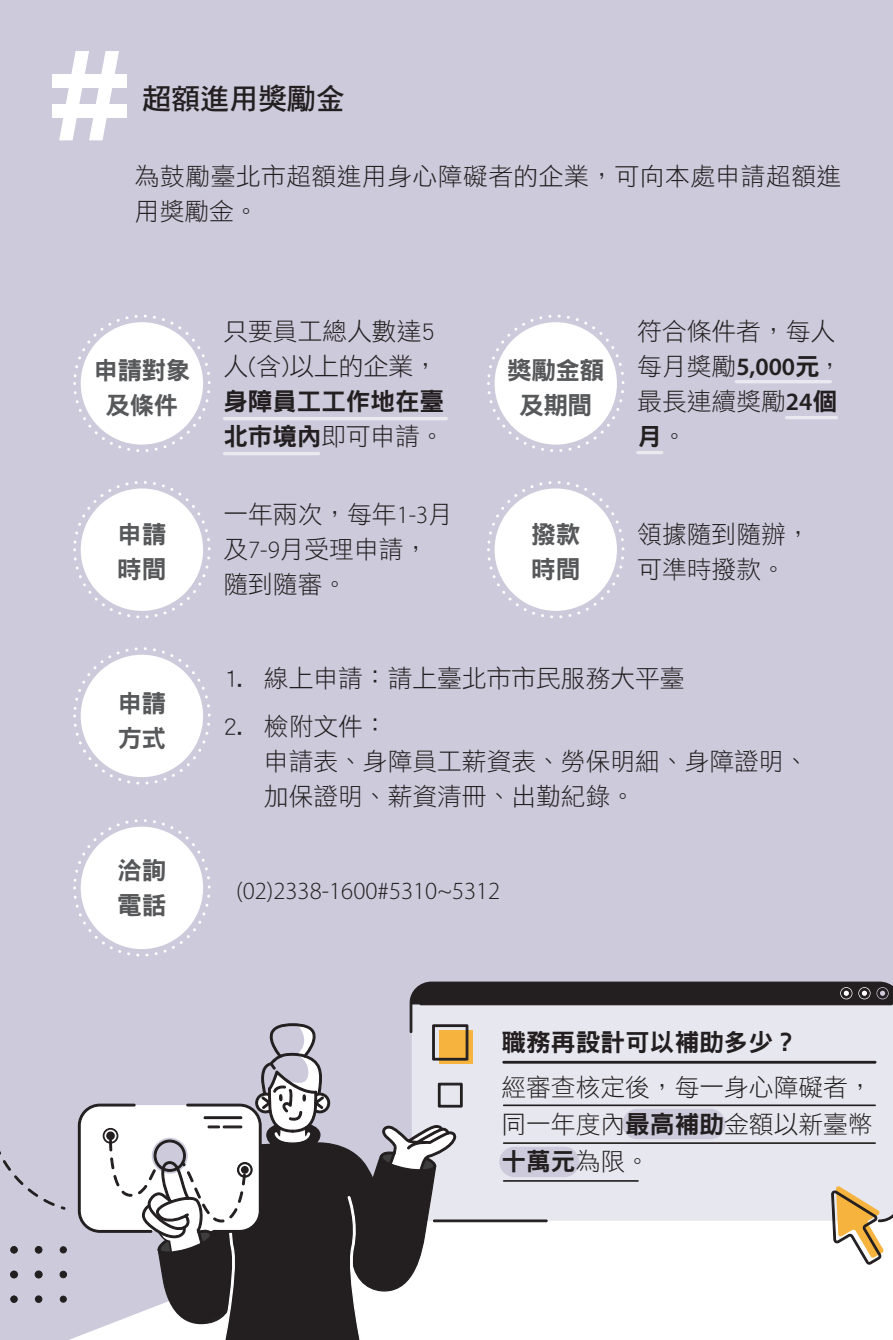
<style>
.page{position:relative;width:893px;height:1340px;background:#fff}
.page>*{position:absolute;margin:0;border:0;box-sizing:border-box;transform-origin:0 0}
.t1{font:29.25px "DF Hei Std W7";letter-spacing:-.01em;color:#231f20}
.t2{font:24.75px/34.9px "DF Hei Std W3";color:#231f20}
.t3{font:24.75px/34.9px "DF Hei Std W3";letter-spacing:.02em;color:#231f20}
.t4{font:24.75px/34.9px "DF Hei Std W9";letter-spacing:-.025em;color:#57585a}
.t5{font:24.75px "DF Hei Std W9";color:#231f20}
.t6{font:300 24.75px "Myriad Pro";color:#231f20}
.s1{font-family:"DF Hei Std W9"}
.s2{font-family:"Myriad Pro";font-weight:600;font-size:24.97px}
.s3{font-family:"DF Hei Std W3"}
.s4{font-family:"Myriad Pro";font-weight:300;font-size:24.97px}
</style>
<div class="page">
<div style="left:0;top:0;width:893px;height:1339px;background:#cccadb"></div>
<div style="left:52px;top:74px;width:74px;height:13px;background:#fff"></div>
<div style="left:52px;top:104px;width:74px;height:13px;background:#fff"></div>
<svg style="left:59px;top:51px;width:60px;height:89px"></svg>
<div style="left:81px;top:322px;width:122px;height:122px;background:#fff;border-radius:50%"></div>
<div style="left:73px;top:314px;width:138px;height:138px;border:3px dashed #fff;border-radius:50%"></div>
<div style="left:495px;top:322px;width:122px;height:122px;background:#fff;border-radius:50%"></div>
<div style="left:487px;top:314px;width:137px;height:138px;border:3px dashed #fff;border-radius:50%"></div>
<div style="left:81px;top:488px;width:122px;height:123px;background:#fff;border-radius:50%"></div>
<div style="left:73px;top:481px;width:138px;height:137px;border:3px dashed #fff;border-radius:50%"></div>
<div style="left:495px;top:488px;width:122px;height:123px;background:#fff;border-radius:50%"></div>
<div style="left:487px;top:481px;width:137px;height:137px;border:3px dashed #fff;border-radius:50%"></div>
<div style="left:81px;top:654px;width:122px;height:123px;background:#fff;border-radius:50%"></div>
<div style="left:73px;top:647px;width:138px;height:137px;border:3px dashed #fff;border-radius:50%"></div>
<div style="left:81px;top:826px;width:122px;height:123px;background:#fff;border-radius:50%"></div>
<div style="left:73px;top:819px;width:138px;height:137px;border:3px dashed #fff;border-radius:50%"></div>
<div style="left:35px;top:1246px;width:7px;height:7px;background:#231f20;border-radius:50%"></div>
<div style="left:35px;top:1245px;width:7px;height:8px;border:1px solid #231f20;border-radius:50%"></div>
<svg style="left:60px;top:1246px;width:6px;height:6px"></svg>
<div style="left:60px;top:1246px;width:7px;height:7px;border:1px solid #231f20;border-radius:50%"></div>
<div style="left:35px;top:1270px;width:7px;height:7px;background:#231f20;border-radius:50%"></div>
<div style="left:35px;top:1270px;width:8px;height:8px;border:1px solid #231f20;border-radius:50%"></div>
<div style="left:60px;top:1271px;width:7px;height:6px;background:#231f20;border-radius:50%"></div>
<div style="left:60px;top:1270px;width:7px;height:8px;border:1px solid #231f20;border-radius:50%"></div>
<div style="left:10px;top:1295px;width:8px;height:7px;border:1px solid #231f20;border-radius:50%"></div>
<div style="left:35px;top:1295px;width:7px;height:7px;background:#231f20;border-radius:50%"></div>
<div style="left:35px;top:1295px;width:7px;height:7px;border:1px solid #231f20;border-radius:50%"></div>
<svg style="left:60px;top:1296px;width:6px;height:6px"></svg>
<div style="left:60px;top:1295px;width:7px;height:7px;border:1px solid #231f20;border-radius:50%"></div>
<svg style="left:11px;top:1246px;width:6px;height:5px"></svg>
<div style="left:10px;top:1246px;width:8px;height:7px;border:1px solid #231f20;border-radius:50%"></div>
<svg style="left:12px;top:1272px;width:4px;height:4px"></svg>
<div style="left:10px;top:1270px;width:8px;height:8px;border:1px solid #231f20;border-radius:50%"></div>
<svg style="left:11px;top:1296px;width:6px;height:6px"></svg>
<div style="left:11px;top:1295px;width:7px;height:7px;border:1px solid #231f20;border-radius:50%"></div>
<div style="left:0;top:1087px;width:66px;height:123px;background:#cccadb"></div>
<svg style="left:77px;top:981px;width:816px;height:358px"></svg>
<hr style="left:224px;top:417px;width:222px;height:3px;background:#fff">
<hr style="left:224px;top:452px;width:95px;height:3px;background:#fff">
<hr style="left:736px;top:380px;width:94px;height:3px;background:#fff">
<hr style="left:786px;top:416px;width:50px;height:3px;background:#fff">
<hr style="left:638px;top:451px;width:24px;height:3px;background:#fff">
<p class="t1" style="left:142px;top:82px;width:204px">超額進用獎勵金</p>
<p class="t3" style="left:135px;top:158px;width:708px">為鼓勵臺北市超額進用身心障礙者的企業，可向本處申請超額進用獎勵金。</p>
<p class="t4" style="left:93px;top:352px;width:99px;text-align:center">申請對象及條件</p>
<p class="t2" style="left:223px;top:313px;width:216px">只要員工總人數達5人(含)以上的企業，</p>
<p class="t5" style="left:223px;top:388px;width:222px">身障員工工作地在臺</p>
<p class="t2" style="left:223px;top:418px;width:223px"><span class="s1">北市境內</span>即可申請。</p>
<p class="t4" style="left:507px;top:352px;width:99px;text-align:center">獎勵金額及期間</p>
<p class="t2" style="left:637px;top:313px;width:206px">符合條件者，每人每月獎勵<span class="s2">5,000</span><span class="s1">元</span>，最長連續獎勵<span class="s2">24</span><span class="s1">個</span></p>
<p class="t5" style="left:637px;top:423px;width:51px">月<span class="s3">。</span></p>
<p class="t2" style="left:223px;top:497px;width:231px">一年兩次，每年<span class="s4">1-3</span>月及<span class="s4">7-9</span>月受理申請，隨到隨審。</p>
<p class="t4" style="left:117px;top:516px;width:51px">申請時間</p>
<p class="t2" style="left:637px;top:516px;width:175px">領據隨到隨辦，可準時撥款。</p>
<p class="t4" style="left:531px;top:516px;width:51px">撥款時間</p>
<p class="t4" style="left:117px;top:685px;width:50px">申請方式</p>
<p class="t4" style="left:117px;top:852px;width:51px">洽詢電話</p>
<p class="t2" style="left:223px;top:660px;width:463px">1. 線上申請：請上臺北市市民服務大平臺</p>
<p class="t2" style="left:264px;top:708px;width:546px;text-indent:-40px">2. 檢附文件：<br>申請表、身障員工薪資表、勞保明細、身障證明、加保證明、薪資清冊、出勤紀錄。</p>
<p class="t6" style="left:236px;top:875px;width:266px">(02)2338-1600#5310~5312</p>
<p class="t5" style="left:501px;top:1028px;width:298px">職務再設計可以補助多少？</p>
<p class="t2" style="left:501px;top:1068px;width:373px;line-height:37.1px">經審查核定後，每一身心障礙者，同一年度內<span class="s1">最高補助</span>金額以新臺幣</p>
<p class="t5" style="left:501px;top:1148px;width:150px">十萬元<span class="s3">為限。</span></p>
</div>
